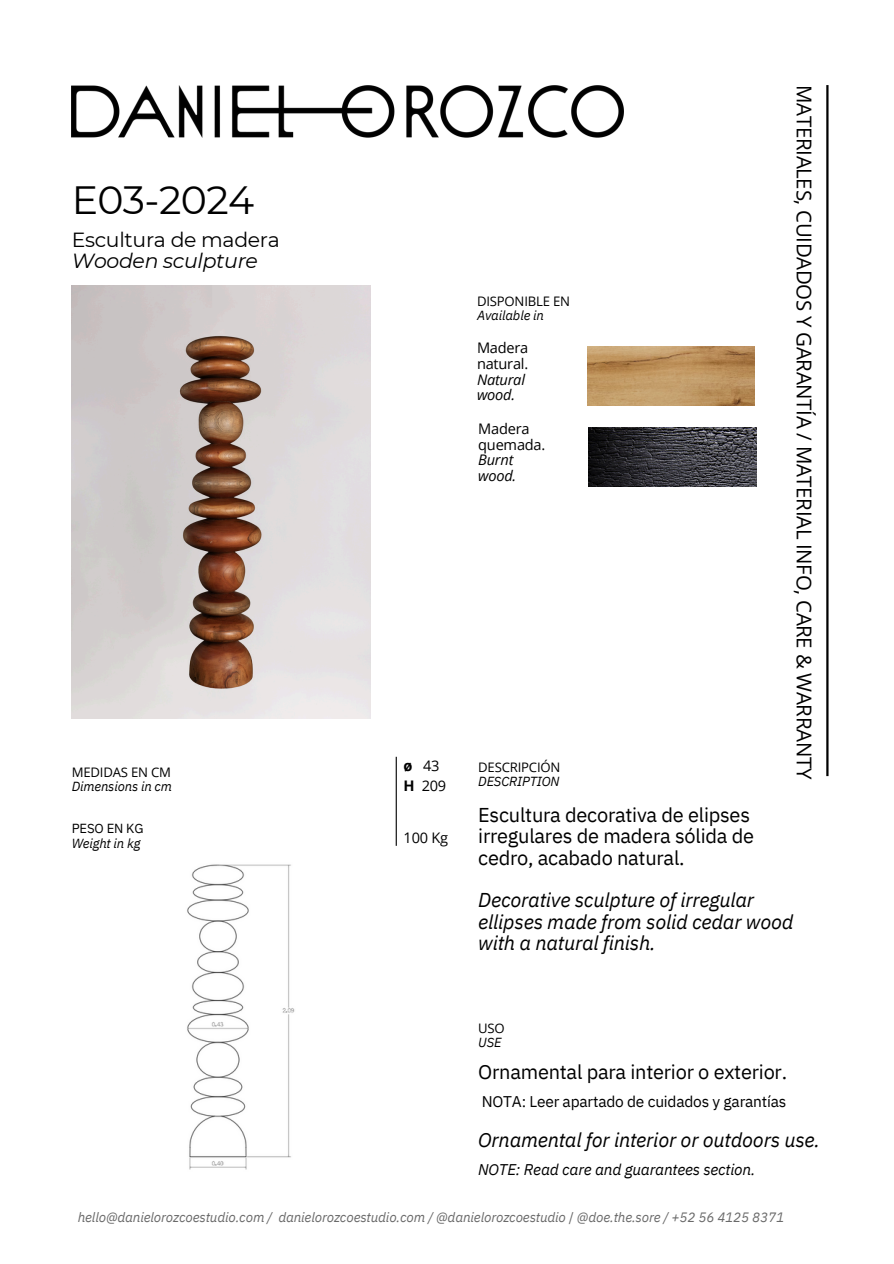
<style>
.page{position:relative;width:894px;height:1264px;background:#fff}
.page>*{position:absolute;margin:0;border:0;box-sizing:border-box;transform-origin:0 0}
.t1{font:39.45px "Montserrat";letter-spacing:-.015em;color:#000}
.t2{font:20.4px "Open Sans";letter-spacing:-.015em;color:#000}
.t3{font:20.4px/21.3px "Montserrat";letter-spacing:-.015em;color:#000}
.t4{font:italic 19.95px/21.3px "IBM Plex Sans";letter-spacing:-.01em;color:#000}
.t5{font:19.95px/21.3px "IBM Plex Sans";letter-spacing:-.01em;color:#000}
.t6{font:15.45px "IBM Plex Sans";letter-spacing:-.01em;color:#000}
.t7{font:italic 15.45px "IBM Plex Sans";letter-spacing:-.01em;color:#000}
.t8{font:14.55px/15.8px "Open Sans";letter-spacing:-.015em;color:#000}
.t9{font:italic 13.5px "IBM Plex Sans";letter-spacing:-.01em;color:#696969}
.t10{font:13.2px/14.2px "Open Sans";letter-spacing:-.015em;color:#000}
.t11{font:italic 13.2px "IBM Plex Sans";letter-spacing:-.01em;color:#000}
.t12{font:13.2px "IBM Plex Sans";letter-spacing:-.01em;color:#000}
.s1{font-style:italic}
.s2{font-weight:700}
.s3{font-family:"IBM Plex Sans";font-style:italic}
.s4{font-style:normal}
</style>
<div class="page">
<hr style="left:826px;top:85px;width:2px;height:691px;background:#000">
<img style="left:72px;top:85px;width:551px;height:53px">
<hr style="left:395px;top:756px;width:1px;height:89px;background:#000">
<img style="left:72px;top:286px;width:298px;height:432px">
<img style="left:587px;top:346px;width:167px;height:60px">
<img style="left:588px;top:427px;width:168px;height:59px">
<img style="left:187px;top:864px;width:108px;height:306px">
<p class="t1" style="left:72px;top:175px;width:184px">E03-2024</p>
<p class="t3" style="left:72px;top:229px;width:210px">Escultura de madera<br><span class="s1">Wooden sculpture</span></p>
<h5 class="t8" style="left:403px;top:757px;width:37px"><span class="s2">ø</span> 43</h5>
<p class="t10" style="left:72px;top:764px;width:101px">MEDIDAS EN CM</p>
<p class="t11" style="left:72px;top:777px;width:102px">Dimensions in cm</p>
<p class="t8" style="left:403px;top:777px;width:44px"><span class="s2">H</span> 209</p>
<h3 class="t12" style="left:72px;top:819px;width:73px">PESO EN KG</h3>
<p class="t11" style="left:72px;top:835px;width:70px">Weight in kg</p>
<h3 class="t8" style="left:403px;top:829px;width:46px">100 Kg</h3>
<h1 class="t10" style="left:477px;top:294px;width:94px">DISPONIBLE EN</h1>
<h3 class="t11" style="left:477px;top:307px;width:68px">Available in</h3>
<h4 class="t8" style="left:477px;top:339px;width:53px">Madera natural.<br><span class="s1">Natural wood.</span></h4>
<p class="t8" style="left:478px;top:420px;width:69px">Madera quemada.<br><span class="s1">Burnt wood.</span></p>
<p class="t10" style="left:478px;top:759px;width:84px">DESCRIPCIÓN<br><span class="s3">DESCRIPTION</span></p>
<h2 class="t2" style="left:818px;top:85px;width:695px;rotate:90deg">MATERIALES, CUIDADOS Y GARANTÍA / MATERIAL INFO, CARE &amp; WARRANTY</h2>
<p class="t5" style="left:478px;top:803px;width:277px">Escultura decorativa de elipses irregulares de madera sólida de cedro, acabado natural.</p>
<h5 class="t4" style="left:478px;top:889px;width:317px">Decorative sculpture of irregular ellipses made from solid cedar wood with a natural finish.</h5>
<h6 class="t10" style="left:478px;top:1020px;width:28px">USO<br><span class="s3">USE</span></h6>
<h5 class="t5" style="left:478px;top:1060px;width:310px">Ornamental para interior o exterior.</h5>
<p class="t6" style="left:481px;top:1091px;width:306px">NOTA: Leer apartado de cuidados y garantías</p>
<p class="t4" style="left:478px;top:1129px;width:343px">Ornamental for interior or outdoors use.</p>
<p class="t7" style="left:478px;top:1159px;width:278px">NOTE: Read care and guarantees section.</p>
<p class="t9" style="left:78px;top:1207px;width:707px">hello@danielorozcoestudio.com / danielorozcoestudio.com / @danielorozcoestudio <span class="s4">/</span> @doe.the.sore / +52 56 4125 8371</p>
</div>
